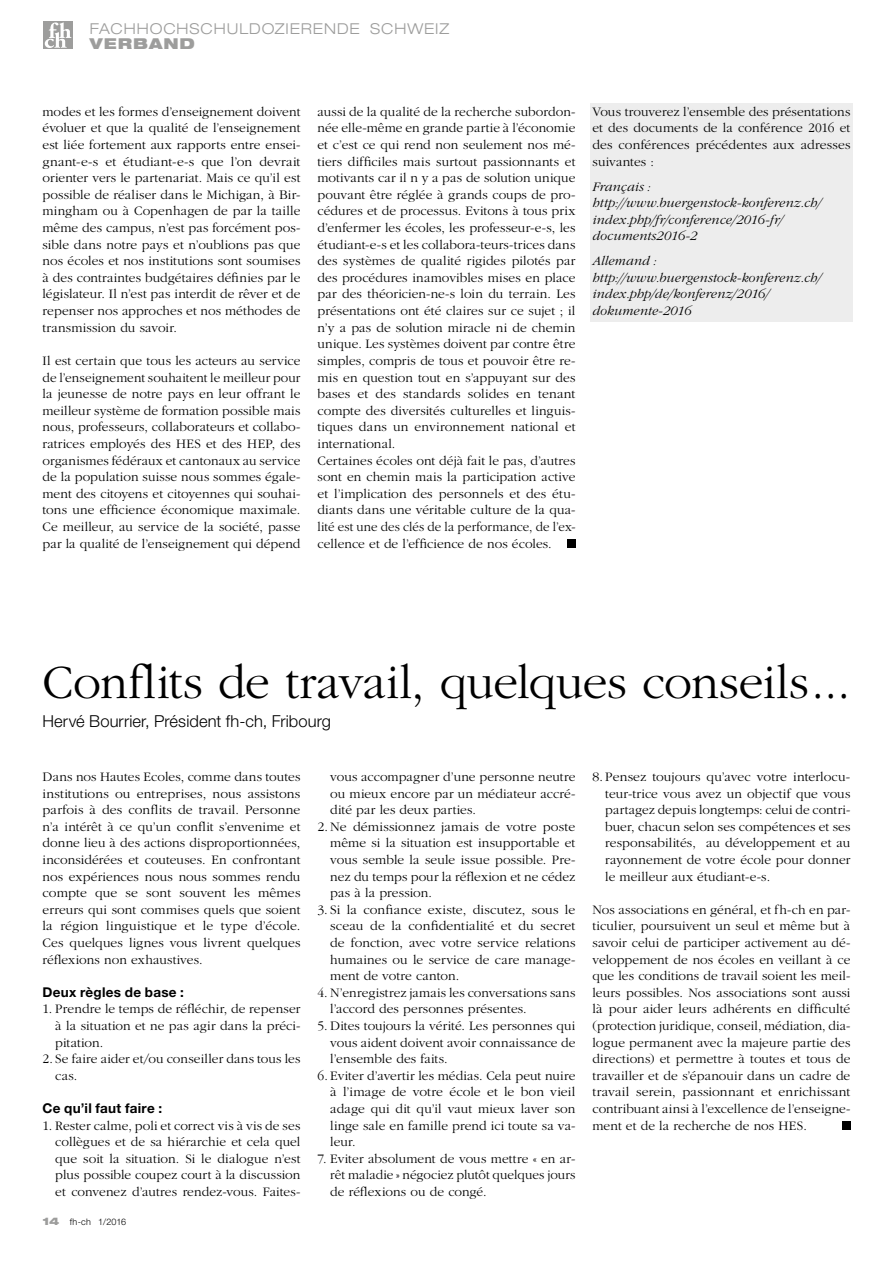
<style>
.page{position:relative;width:893px;height:1263px;background:#fff}
.page>*{position:absolute;margin:0;border:0;box-sizing:border-box;transform-origin:0 0}
.t1{font:300 49.5px "ITC Garamond Std";letter-spacing:-.01em;color:#000}
.t2{font:300 16.5px "Helvetica Neue";letter-spacing:.005em;color:#000}
.t3{font:300 expanded 15px "Helvetica Neue";letter-spacing:.065em;color:#9d9d9c}
.t4{font:900 expanded 15px "Helvetica Neue";letter-spacing:.07em;color:#9d9d9c}
.t5{font:300 13.5px/16.6px "ITC Garamond Std";letter-spacing:.005em;color:#000;text-align:justify}
.t6{font:italic 300 13.5px/16.6px "ITC Garamond Std";letter-spacing:.01em;color:#000}
.t7{font:700 13.5px "Helvetica Neue";letter-spacing:.02em;color:#000}
.t8{font:300 9px "Helvetica Neue";letter-spacing:.01em;color:#000}
.s1{font-weight:900;font-stretch:expanded;font-size:10.5px;color:#9d9d9c}
</style>
<div class="page">
<div style="left:590px;top:103px;width:263px;height:219px;background:#ededed"></div>
<div style="left:44px;top:21px;width:29px;height:28px;background:#9d9d9c"></div>
<svg style="left:45px;top:22px;width:26px;height:26px"></svg>
<div style="left:567px;top:539px;width:8px;height:9px;background:#000"></div>
<div style="left:842px;top:1121px;width:8px;height:9px;background:#000"></div>
<p class="t3" style="left:90px;top:19px;width:344px">FACHHOCHSCH ULDOZIERENDE SCHWEIZ</p>
<p class="t4" style="left:90px;top:33px;width:106px">VERBAND</p>
<p class="t5" style="left:43px;top:103px;width:259px">modes et les formes d’enseignement doivent évoluer et que la qualité de l’enseignement est liée fortement aux rapports entre ensei&shy;gnant-e-s et étudiant-e-s que l’on devrait orienter vers le partenariat. Mais ce qu’il est possible de réaliser dans le Michigan, à Bir&shy;mingham ou à Copenhagen de par la taille même des campus, n’est pas forcément pos&shy;sible dans notre pays et n’oublions pas que nos écoles et nos institutions sont soumises à des contraintes budgétaires définies par le législateur. Il n’est pas interdit de rêver et de repenser nos approches et nos méthodes de transmission du savoir.</p>
<p class="t5" style="left:43px;top:352px;width:259px">Il est certain que tous les acteurs au service de l’enseignement souhaitent le meilleur pour la jeunesse de notre pays en leur offrant le meilleur système de formation possible mais nous, professeurs, collaborateurs et collabo&shy;ratrices employés des HES et des HEP, des organismes fédéraux et cantonaux au service de la population suisse nous sommes égale&shy;ment des citoyens et citoyennes qui souhai&shy;tons une efficience économique maximale.<br>Ce meilleur, au service de la société, passe par la qualité de l’enseignement qui dépend</p>
<p class="t5" style="left:317px;top:103px;width:259px;text-align:left">aussi de la qualité de la recherche subordon&shy;née elle-même en grande partie à l’économie et c’est ce qui rend non seulement nos mé&shy;tiers difficiles mais surtout passionnants et motivants car il n y a pas de solution unique pouvant être réglée à grands coups de pro&shy;cédures et de processus. Evitons à tous prix d’enfermer les écoles, les professeur-e-s, les étudiant-e-s et les collabora-teurs-trices dans des systèmes de qualité rigides pilotés par des procédures inamovibles mises en place par des théoricien-ne-s loin du terrain. Les présentations ont été claires sur ce sujet ; il n’y a pas de solution miracle ni de chemin unique. Les systèmes doivent par contre être simples, compris de tous et pouvoir être re&shy;mis en question tout en s’appuyant sur des bases et des standards solides en tenant compte des diversités culturelles et linguis&shy;tiques dans un environnement national et international.<br>Certaines écoles ont déjà fait le pas, d’autres sont en chemin mais la participation active et l’implication des personnels et des étu&shy;diants dans une véritable culture de la qua&shy;lité est une des clés de la performance, de l’ex&shy;cellence et de l’efficience de nos écoles.</p>
<p class="t5" style="left:592px;top:103px;width:259px">Vous trouverez l’ensemble des présentations et des documents de la conférence 2016 et des conférences précédentes aux adresses suivantes :</p>
<p class="t6" style="left:592px;top:178px;width:230px">Français : http://www.buergenstock-konferenz.ch/ index.php/fr/conference/2016-fr/ documents2016-2</p>
<p class="t6" style="left:592px;top:253px;width:230px">Allemand : http://www.buergenstock-konferenz.ch/ index.php/de/konferenz/2016/ dokumente-2016</p>
<h1 class="t1" style="left:43px;top:656px;width:809px">Conflits de travail, quelques conseils...</h1>
<p class="t2" style="left:43px;top:711px;width:290px">Hervé Bourrier, Président fh-ch, Fribourg</p>
<p class="t5" style="left:43px;top:768px;width:259px">Dans nos Hautes Ecoles, comme dans toutes institutions ou entreprises, nous assistons parfois à des conflits de travail. Personne n’a intérêt à ce qu’un conflit s’envenime et donne lieu à des actions disproportionnées, inconsidérées et couteuses. En confrontant nos expériences nous nous sommes rendu compte que se sont souvent les mêmes erreurs qui sont commises quels que soient la région linguistique et le type d’école.<br>Ces quelques lignes vous livrent quelques réflexions non exhaustives.</p>
<p class="t7" style="left:43px;top:984px;width:143px">Deux règles de base :</p>
<p class="t5" style="left:55px;top:1001px;width:247px;text-indent:-13px">1. Prendre le temps de réfléchir, de repenser à la situation et ne pas agir dans la préci&shy;pitation.</p>
<p class="t5" style="left:55px;top:1051px;width:247px;text-indent:-13px">2. Se faire aider et/ou conseiller dans tous les cas.</p>
<p class="t7" style="left:43px;top:1100px;width:121px">Ce qu’il faut faire :</p>
<p class="t5" style="left:55px;top:1117px;width:247px;text-indent:-13px">1. Rester calme, poli et correct vis à vis de ses collègues et de sa hiérarchie et cela quel que soit la situation. Si le dialogue n’est plus possible coupez court à la discussion et convenez d’autres rendez-vous. Faites-</p>
<p class="t8" style="left:43px;top:1216px;width:85px"><span class="s1">14</span> fh-ch 1/2016</p>
<p class="t5" style="left:330px;top:768px;width:247px">vous accompagner d’une personne neutre ou mieux encore par un médiateur accré&shy;dité par les deux parties.</p>
<p class="t5" style="left:330px;top:818px;width:247px;text-indent:-13px">2. Ne démissionnez jamais de votre poste même si la situation est insupportable et vous semble la seule issue possible. Pre&shy;nez du temps pour la réflexion et ne cédez pas à la pression.</p>
<p class="t5" style="left:330px;top:901px;width:247px;text-indent:-13px">3. Si la confiance existe, discutez, sous le sceau de la confidentialité et du secret de fonction, avec votre service relations humaines ou le service de care manage&shy;ment de votre canton.</p>
<p class="t5" style="left:330px;top:984px;width:247px;text-indent:-13px">4. N’enregistrez jamais les conversations sans l’accord des personnes présentes.</p>
<p class="t5" style="left:330px;top:1017px;width:247px;text-indent:-13px">5. Dites toujours la vérité. Les personnes qui vous aident doivent avoir connaissance de l’ensemble des faits.</p>
<p class="t5" style="left:330px;top:1067px;width:247px;text-indent:-13px">6. Eviter d’avertir les médias. Cela peut nuire à l’image de votre école et le bon vieil adage qui dit qu’il vaut mieux laver son linge sale en famille prend ici toute sa va&shy;leur.</p>
<p class="t5" style="left:330px;top:1150px;width:247px;text-indent:-13px">7. Eviter absolument de vous mettre « en ar&shy;rêt maladie » négociez plutôt quelques jours de réflexions ou de congé.</p>
<p class="t5" style="left:605px;top:768px;width:247px;text-indent:-13px">8. Pensez toujours qu’avec votre interlocu&shy;teur-trice vous avez un objectif que vous partagez depuis longtemps: celui de contri&shy;buer, chacun selon ses compétences et ses responsabilités, au développement et au rayonnement de votre école pour donner le meilleur aux étudiant-e-s.</p>
<p class="t5" style="left:592px;top:901px;width:259px">Nos associations en général, et fh-ch en par&shy;ticulier, poursuivent un seul et même but à savoir celui de participer activement au dé&shy;veloppement de nos écoles en veillant à ce que les conditions de travail soient les meil&shy;leurs possibles. Nos associations sont aussi là pour aider leurs adhérents en difficulté (protection juridique, conseil, médiation, dia&shy;logue permanent avec la majeure partie des directions) et permettre à toutes et tous de travailler et de s’épanouir dans un cadre de travail serein, passionnant et enrichissant contribuant ainsi à l’excellence de l’enseigne&shy;ment et de la recherche de nos HES.</p>
</div>
